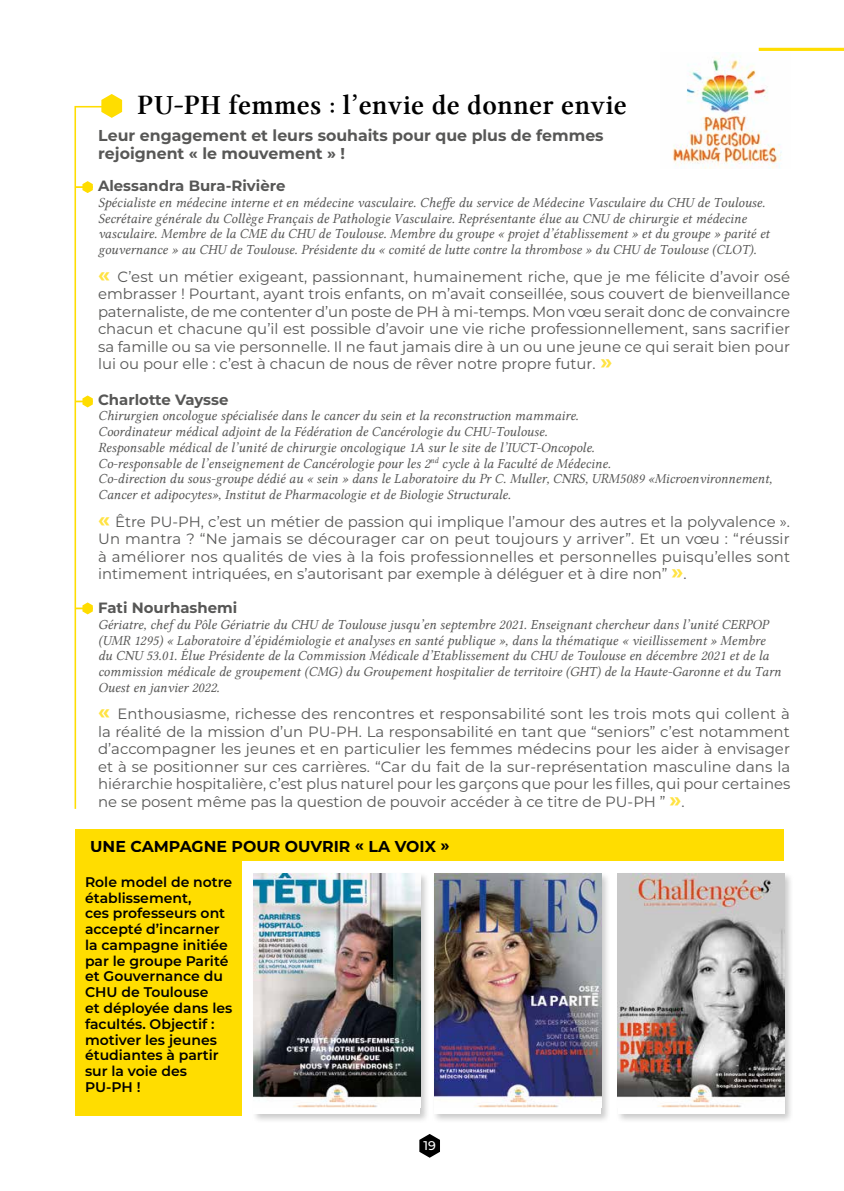
<style>
.page{position:relative;width:844px;height:1191px;background:#fff}
.page>*{position:absolute;margin:0;border:0;box-sizing:border-box;transform-origin:0 0}
.t1{font:28px "Lin Libertine Z";letter-spacing:.01em;color:#000}
.t2{font:700 15.75px/17.5px "Montserrat";color:#575756}
.t3{font:700 15.75px "Montserrat";color:#000}
.t4{font:14.88px/17.5px "Montserrat";color:#575756;text-align:justify}
.t5{font:700 14.88px "Montserrat";color:#575756}
.t6{font:14px/15.8px "Lin Libertine I";color:#575756}
.t7{font:600 14px/15.8px "Montserrat";color:#000}
.t8{font:500 12.6px "Montserrat";color:#fff}
.s1{font-weight:700;font-size:21px;color:#ffe343}
</style>
<div class="page">
<svg style="left:419px;top:1134px;width:21px;height:23px"></svg>
<hr style="left:758px;top:48px;width:85px;height:3px;background:#fd0">
<svg style="left:74px;top:94px;width:48px;height:715px"></svg>
<div style="left:251px;top:871px;width:178px;height:252px;background:#000;opacity:.21"></div>
<div style="left:253px;top:873px;width:167px;height:240px;background:#fff"></div>
<img style="left:253px;top:873px;width:167px;height:234px">
<div style="left:432px;top:871px;width:178px;height:252px;background:#000;opacity:.21"></div>
<div style="left:434px;top:873px;width:167px;height:240px;background:#fff"></div>
<img style="left:434px;top:873px;width:167px;height:234px">
<div style="left:615px;top:871px;width:178px;height:252px;background:#000;opacity:.21"></div>
<div style="left:617px;top:873px;width:167px;height:240px;background:#fff"></div>
<img style="left:617px;top:873px;width:167px;height:234px">
<div style="left:75px;top:829px;width:708px;height:31px;background:#fd0"></div>
<div style="left:75px;top:853px;width:166px;height:263px;background:#fd0"></div>
<img style="left:673px;top:54px;width:109px;height:114px">
<h1 class="t1" style="left:137px;top:89px;width:490px">PU-PH femmes : l’envie de donner envie</h1>
<p class="t2" style="left:98px;top:126px;width:506px">Leur engagement et leurs souhaits pour que plus de femmes rejoignent « le mouvement » !</p>
<p class="t5" style="left:98px;top:175px;width:189px">Alessandra Bura-Rivière</p>
<p class="t6" style="left:98px;top:195px;width:673px">Spécialiste en médecine interne et en médecine vasculaire. Cheffe du service de Médecine Vasculaire du CHU de Toulouse.<br>Secrétaire générale du Collège Français de Pathologie Vasculaire. Représentante élue au CNU de chirurgie et médecine vasculaire. Membre de la CME du CHU de Toulouse. Membre du groupe « projet d’établissement » et du groupe » parité et gouvernance » au CHU de Toulouse. Présidente du « comité de lutte contre la thrombose » du CHU de Toulouse (CLOT).</p>
<p class="t4" style="left:98px;top:267px;width:693px"><span class="s1">«</span> C’est un métier exigeant, passionnant, humainement riche, que je me félicite d’avoir osé embrasser ! Pourtant, ayant trois enfants, on m’avait conseillée, sous couvert de bienveillance paternaliste, de me contenter d’un poste de PH à mi-temps. Mon vœu serait donc de convaincre chacun et chacune qu’il est possible d’avoir une vie riche professionnellement, sans sacrifier sa famille ou sa vie personnelle. Il ne faut jamais dire à un ou une jeune ce qui serait bien pour lui ou pour elle : c’est à chacun de nous de rêver notre propre futur. <span class="s1">»</span></p>
<p class="t5" style="left:98px;top:388px;width:132px">Charlotte Vaysse</p>
<p class="t6" style="left:98px;top:408px;width:675px">Chirurgien oncologue spécialisée dans le cancer du sein et la reconstruction mammaire.<br>Coordinateur médical adjoint de la Fédération de Cancérologie du CHU-Toulouse.<br>Responsable médical de l’unité de chirurgie oncologique 1A sur le site de l’IUCT-Oncopole.<br>Co-responsable de l’enseignement de Cancérologie pour les 2<sup>nd</sup> cycle à la Faculté de Médecine.<br>Co-direction du sous-groupe dédié au « sein » dans le Laboratoire du Pr C. Muller, CNRS, URM5089 «Microenvironnement, Cancer et adipocytes», Institut de Pharmacologie et de Biologie Structurale.</p>
<p class="t4" style="left:98px;top:512px;width:693px"><span class="s1">«</span> Être PU-PH, c’est un métier de passion qui implique l’amour des autres et la polyvalence ».<br>Un mantra ? “Ne jamais se décourager car on peut toujours y arriver”. Et un vœu : “réussir à améliorer nos qualités de vies à la fois professionnelles et personnelles puisqu’elles sont intimement intriquées, en s’autorisant par exemple à déléguer et à dire non” <span class="s1">»</span>.</p>
<p class="t5" style="left:98px;top:597px;width:141px">Fati Nourhashemi</p>
<p class="t6" style="left:98px;top:617px;width:684px">Gériatre, chef du Pôle Gériatrie du CHU de Toulouse jusqu’en septembre 2021. Enseignant chercheur dans l’unité CERPOP (UMR 1295) « Laboratoire d’épidémiologie et analyses en santé publique », dans la thématique « vieillissement » Membre du CNU 53.01. Élue Présidente de la Commission Médicale d’Etablissement du CHU de Toulouse en décembre 2021 et de la commission médicale de groupement (CMG) du Groupement hospitalier de territoire (GHT) de la Haute-Garonne et du Tarn Ouest en janvier 2022.</p>
<p class="t4" style="left:98px;top:705px;width:693px"><span class="s1">«</span> Enthousiasme, richesse des rencontres et responsabilité sont les trois mots qui collent à la réalité de la mission d’un PU-PH. La responsabilité en tant que “seniors” c’est notamment d’accompagner les jeunes et en particulier les femmes médecins pour les aider à envisager et à se positionner sur ces carrières. “Car du fait de la sur-représentation masculine dans la hiérarchie hospitalière, c’est plus naturel pour les garçons que pour les filles, qui pour certaines ne se posent même pas la question de pouvoir accéder à ce titre de PU-PH ” <span class="s1">»</span>.</p>
<p class="t3" style="left:90px;top:835px;width:361px">UNE CAMPAGNE POUR OUVRIR « LA VOIX »</p>
<p class="t7" style="left:85px;top:873px;width:149px">Role model de notre établissement,<br>ces professeurs ont accepté d’incarner la campagne initiée par le groupe Parité et Gouvernance du<br>CHU de Toulouse<br>et déployée dans les facultés. Objectif : motiver les jeunes étudiantes à partir sur la voie des<br>PU-PH !</p>
<p class="t8" style="left:423px;top:1136px;width:14px">19</p>
</div>
